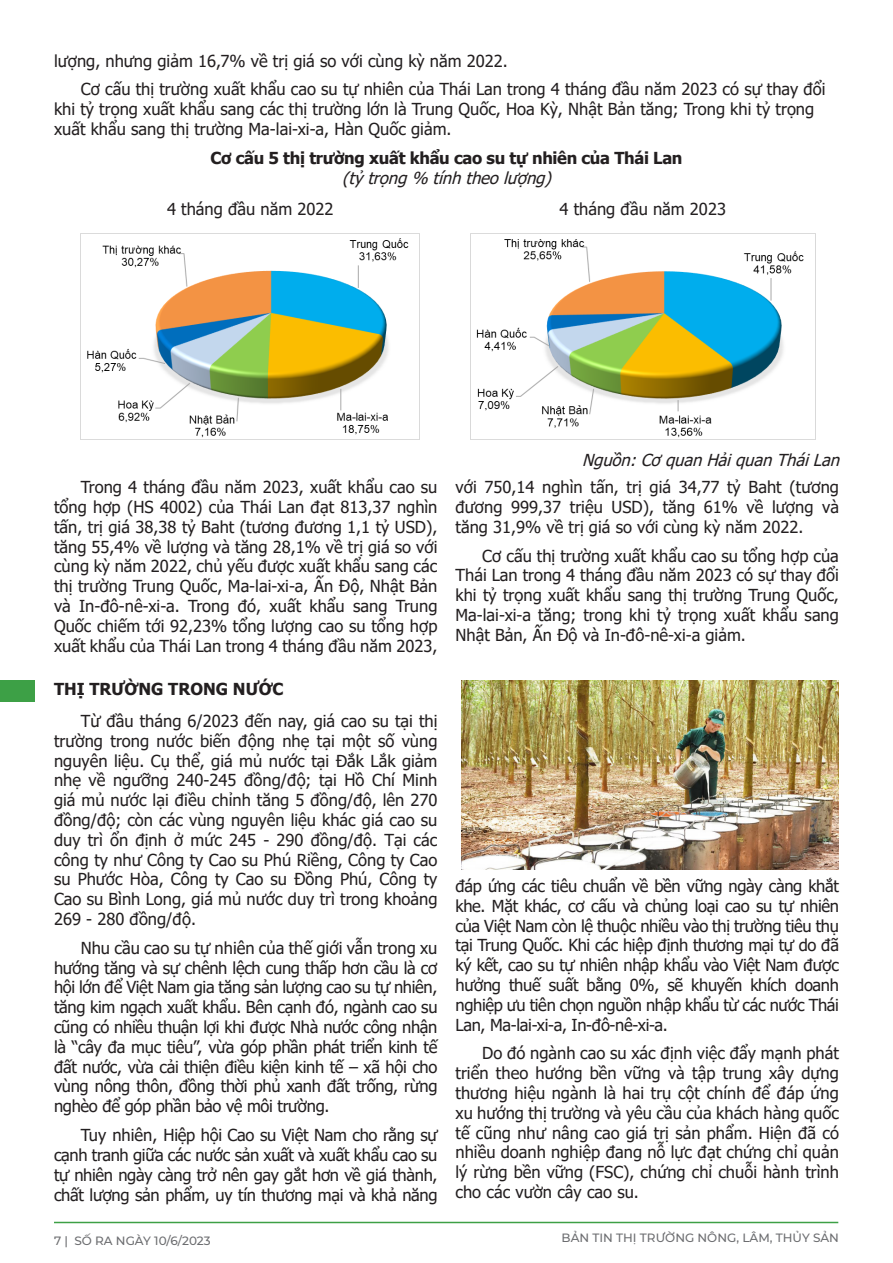
<style>
.page{position:relative;width:893px;height:1263px;background:#fff}
.page>*{position:absolute;margin:0;border:0;box-sizing:border-box;transform-origin:0 0}
.t1{font:16.5px/19.8px "Tahoma";color:#231f20;text-align:justify}
.t2{font:700 16.5px/19.8px "Tahoma";letter-spacing:-.02em;color:#231f20;text-align:center}
.t3{font:italic 16.5px "Tahoma";color:#231f20}
.t4{font:700 16.5px "Tahoma";color:#231f20}
.t5{font:500 12px "Montserrat";color:#6c6d70}
.s1{font-weight:400;font-style:italic}
</style>
<div class="page">
<hr style="left:54px;top:1222px;width:784px;height:1px;background:#3da046">
<img style="left:81px;top:233px;width:339px;height:206px">
<img style="left:470px;top:233px;width:345px;height:206px">
<img style="left:461px;top:680px;width:378px;height:190px">
<div style="left:0;top:680px;width:34px;height:22px;background:#3da046"></div>
<p class="t1" style="left:54px;top:52px;width:455px">lượng, nhưng giảm 16,7% về trị giá so với cùng kỳ năm 2022.</p>
<p class="t1" style="left:54px;top:80px;width:773px;text-align:left;text-indent:27px">Cơ cấu thị trường xuất khẩu cao su tự nhiên của Thái Lan trong 4 tháng đầu năm 2023 có sự thay đổi khi tỷ trọng xuất khẩu sang các thị trường lớn là Trung Quốc, Hoa Kỳ, Nhật Bản tăng; Trong khi tỷ trọng xuất khẩu sang thị trường Ma-lai-xi-a, Hàn Quốc giảm.</p>
<p class="t2" style="left:210px;top:149px;width:474px">Cơ cấu 5 thị trường xuất khẩu cao su tự nhiên của Thái Lan <span class="s1">(tỷtrọng% tínhtheolượng)</span></p>
<p class="t1" style="left:167px;top:200px;width:168px">4 tháng đầu năm 2022</p>
<p class="t1" style="left:559px;top:200px;width:168px">4 tháng đầu năm 2023</p>
<p class="t3" style="left:582px;top:449px;width:265px">Nguồn:CơquanHảiquanTháiLan</p>
<p class="t1" style="left:54px;top:478px;width:385px;text-indent:27px">Trong 4 tháng đầu năm 2023, xuất khẩu cao su tổng hợp (HS 4002) của Thái Lan đạt 813,37 nghìn tấn, trị giá 38,38 tỷ Baht (tương đương 1,1 tỷ USD), tăng 55,4% về lượng và tăng 28,1% về trị giá so với cùng kỳ năm 2022, chủ yếu được xuất khẩu sang các thị trường Trung Quốc, Ma-lai-xi-a, Ấn Độ, Nhật Bản và In-đô-nê-xi-a. Trong đó, xuất khẩu sang Trung Quốc chiếm tới 92,23% tổng lượng cao su tổng hợp xuất khẩu của Thái Lan trong 4 tháng đầu năm 2023,</p>
<p class="t1" style="left:455px;top:478px;width:385px">với 750,14 nghìn tấn, trị giá 34,77 tỷ Baht (tương đương 999,37 triệu USD), tăng 61% về lượng và tăng 31,9% về trị giá so với cùng kỳ năm 2022.</p>
<p class="t1" style="left:455px;top:547px;width:385px;text-indent:27px">Cơ cấu thị trường xuất khẩu cao su tổng hợp của Thái Lan trong 4 tháng đầu năm 2023 có sự thay đổi khi tỷ trọng xuất khẩu sang thị trường Trung Quốc, Ma-lai-xi-a tăng; trong khi tỷ trọng xuất khẩu sang Nhật Bản, Ấn Độ và In-đô-nê-xi-a giảm.</p>
<p class="t4" style="left:54px;top:677px;width:231px">THỊ TRƯỜNG TRONG NƯỚC</p>
<p class="t1" style="left:54px;top:712px;width:385px;text-indent:27px">Từ đầu tháng 6/2023 đến nay, giá cao su tại thị trường trong nước biến động nhẹ tại một số vùng nguyên liệu. Cụ thể, giá mủ nước tại Đắk Lắk giảm nhẹ về ngưỡng 240-245 đồng/độ; tại Hồ Chí Minh giá mủ nước lại điều chỉnh tăng 5 đồng/độ, lên 270 đồng/độ; còn các vùng nguyên liệu khác giá cao su duy trì ổn định ở mức 245 - 290 đồng/độ. Tại các công ty như Công ty Cao su Phú Riềng, Công ty Cao su Phước Hòa, Công ty Cao su Đồng Phú, Công ty Cao su Bình Long, giá mủ nước duy trì trong khoảng 269 - 280 đồng/độ.</p>
<p class="t1" style="left:54px;top:939px;width:385px;text-indent:27px">Nhu cầu cao su tự nhiên của thế giới vẫn trong xu hướng tăng và sự chênh lệch cung thấp hơn cầu là cơ hội lớn để Việt Nam gia tăng sản lượng cao su tự nhiên, tăng kim ngạch xuất khẩu. Bên cạnh đó, ngành cao su cũng có nhiều thuận lợi khi được Nhà nước công nhận là “cây đa mục tiêu”, vừa góp phần phát triển kinh tế đất nước, vừa cải thiện điều kiện kinh tế – xã hội cho vùng nông thôn, đồng thời phủ xanh đất trống, rừng nghèo để góp phần bảo vệ môi trường.</p>
<p class="t1" style="left:54px;top:1126px;width:385px;text-indent:27px">Tuy nhiên, Hiệp hội Cao su Việt Nam cho rằng sự cạnh tranh giữa các nước sản xuất và xuất khẩu cao su tự nhiên ngày càng trở nên gay gắt hơn về giá thành, chất lượng sản phẩm, uy tín thương mại và khả năng</p>
<p class="t1" style="left:455px;top:877px;width:385px">đáp ứng các tiêu chuẩn về bền vững ngày càng khắt khe. Mặt khác, cơ cấu và chủng loại cao su tự nhiên của Việt Nam còn lệ thuộc nhiều vào thị trường tiêu thụ tại Trung Quốc. Khi các hiệp định thương mại tự do đã ký kết, cao su tự nhiên nhập khẩu vào Việt Nam được hưởng thuế suất bằng 0%, sẽ khuyến khích doanh nghiệp ưu tiên chọn nguồn nhập khẩu từ các nước Thái Lan, Ma-lai-xi-a, In-đô-nê-xi-a.</p>
<p class="t1" style="left:455px;top:1044px;width:385px;text-indent:27px">Do đó ngành cao su xác định việc đẩy mạnh phát triển theo hướng bền vững và tập trung xây dựng thương hiệu ngành là hai trụ cột chính để đáp ứng xu hướng thị trường và yêu cầu của khách hàng quốc tế cũng như nâng cao giá trị sản phẩm. Hiện đã có nhiều doanh nghiệp đang nỗ lực đạt chứng chỉ quản lý rừng bền vững (FSC), chứng chỉ chuỗi hành trình cho các vườn cây cao su.</p>
<p class="t5" style="left:54px;top:1232px;width:158px">7 | SỐ RA NGÀY 10/6/2023</p>
<p class="t5" style="left:562px;top:1230px;width:279px">BẢN TIN THỊ TRƯỜNG NÔNG, LÂM, THỦY SẢN</p>
</div>
